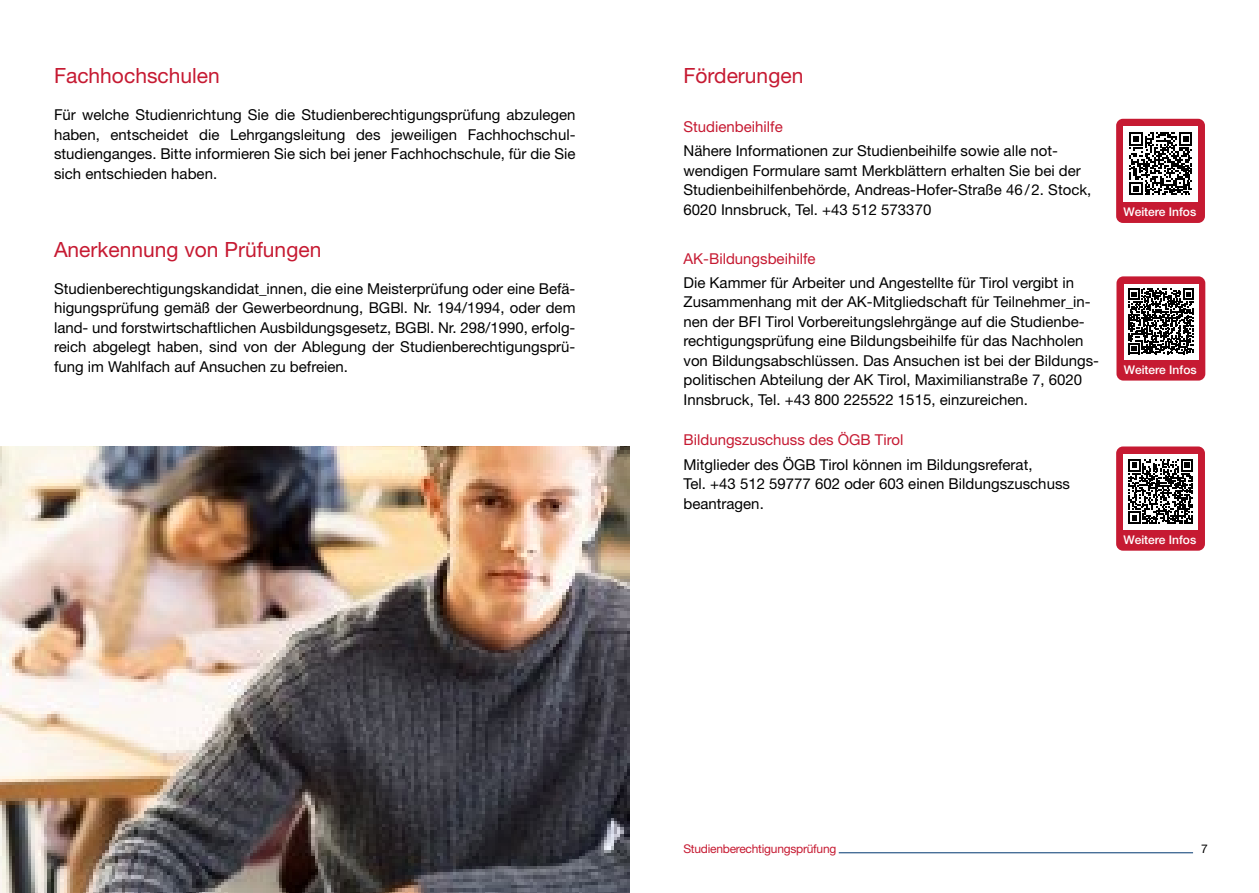
<style>
.page{position:relative;width:1259px;height:893px;background:#fff}
.page>*{position:absolute;margin:0;border:0;box-sizing:border-box;transform-origin:0 0}
.t1{font:21px "Helvetica Neue LT Std";color:#c61a32}
.Fließtext{font:15px/19.5px "Helvetica Neue LT Std";color:#000}
.t2{font:15px "Helvetica Neue LT Std";color:#c61a32}
.Kasten_p{font:500 12px "Helvetica Neue LT Std";color:#fff}
.t3{font:12px "Helvetica Neue LT Std";letter-spacing:-.02em;color:#c61a32}
.t4{font:12px "Helvetica Neue LT Std";color:#000}
</style>
<div class="page">
<hr style="left:838px;top:852px;width:355px;height:1px;background:#003770">
<div style="left:1116px;top:276px;width:89px;height:105px;background:#c61a32;border-radius:7px"></div>
<div style="left:1123px;top:284px;width:75px;height:76px;background:#fff"></div>
<svg style="left:1128px;top:289px;width:65px;height:65px"></svg>
<div style="left:1116px;top:119px;width:89px;height:104px;background:#c61a32;border-radius:7px"></div>
<div style="left:1123px;top:126px;width:75px;height:76px;background:#fff"></div>
<svg style="left:1129px;top:132px;width:63px;height:63px"></svg>
<div style="left:1116px;top:446px;width:89px;height:105px;background:#c61a32;border-radius:7px"></div>
<div style="left:1123px;top:454px;width:75px;height:76px;background:#fff"></div>
<svg style="left:1128px;top:459px;width:65px;height:65px"></svg>
<img style="left:0;top:446px;width:629px;height:447px">
<p class="t1" style="left:54px;top:63px;width:167px">Fachhochschulen</p>
<p class="Fließtext" style="left:54px;top:105px;width:523px;text-align:justify">Für welche Studienrichtung Sie die Studienberechtigungsprüfung abzulegen haben, entscheidet die Lehrgangsleitung des jeweiligen Fachhochschul&shy;studienganges. Bitte informieren Sie sich bei jener Fachhochschule, für die Sie sich entschieden haben.</p>
<p class="t1" style="left:54px;top:237px;width:269px">Anerkennung von Prüfungen</p>
<p class="Fließtext" style="left:54px;top:278px;width:523px;text-align:justify">Studienberechtigungskandidat_innen, die eine Meisterprüfung oder eine Befä&shy;higungsprüfung gemäß der Gewerbeordnung, BGBl. Nr. 194/1994, oder dem land- und forstwirtschaftlichen Ausbildungsgesetz, BGBl. Nr. 298/1990, erfolg&shy;reich abgelegt haben, sind von der Ablegung der Studienberechtigungsprü&shy;fung im Wahlfach auf Ansuchen zu befreien.</p>
<p class="t1" style="left:683px;top:63px;width:121px">Förderungen</p>
<p class="t2" style="left:683px;top:117px;width:101px">Studienbeihilfe</p>
<p class="Fließtext" style="left:683px;top:141px;width:409px">Nähere Informationen zur Studienbeihilfe sowie alle not&shy;wendigen Formulare samt Merkblättern erhalten Sie bei der Studienbeihilfenbehörde, Andreas-Hofer-Straße 46/2. Stock, 6020 Innsbruck, Tel. +43 512 573370</p>
<p class="t2" style="left:683px;top:249px;width:133px">AK-Bildungsbeihilfe</p>
<p class="Fließtext" style="left:683px;top:273px;width:417px">Die Kammer für Arbeiter und Angestellte für Tirol vergibt in Zusammenhang mit der AK-Mitgliedschaft für Teilnehmer_in&shy;nen der BFI Tirol Vorbereitungslehrgänge auf die Studienbe&shy;rechtigungsprüfung eine Bildungsbeihilfe für das Nachholen von Bildungsabschlüssen. Das Ansuchen ist bei der Bildungs&shy;politischen Abteilung der AK Tirol, Maximilianstraße 7, 6020<br>Innsbruck, Tel. +43 800 225522 1515, einzureichen.</p>
<p class="t2" style="left:683px;top:431px;width:222px">Bildungszuschuss des ÖGB Tirol</p>
<p class="Fließtext" style="left:683px;top:454px;width:388px">Mitglieder des ÖGB Tirol können im Bildungsreferat,<br>Tel. +43 512 59777 602 oder 603 einen Bildungszuschuss beantragen.</p>
<p class="Kasten_p" style="left:1123px;top:205px;width:74px">Weitere Infos</p>
<p class="Kasten_p" style="left:1124px;top:362px;width:74px">Weitere Infos</p>
<p class="Kasten_p" style="left:1123px;top:532px;width:74px">Weitere Infos</p>
<p class="t3" style="left:683px;top:842px;width:154px">Studienberechtigungsprüfung</p>
<p class="t4" style="left:1201px;top:842px;width:8px">7</p>
</div>
